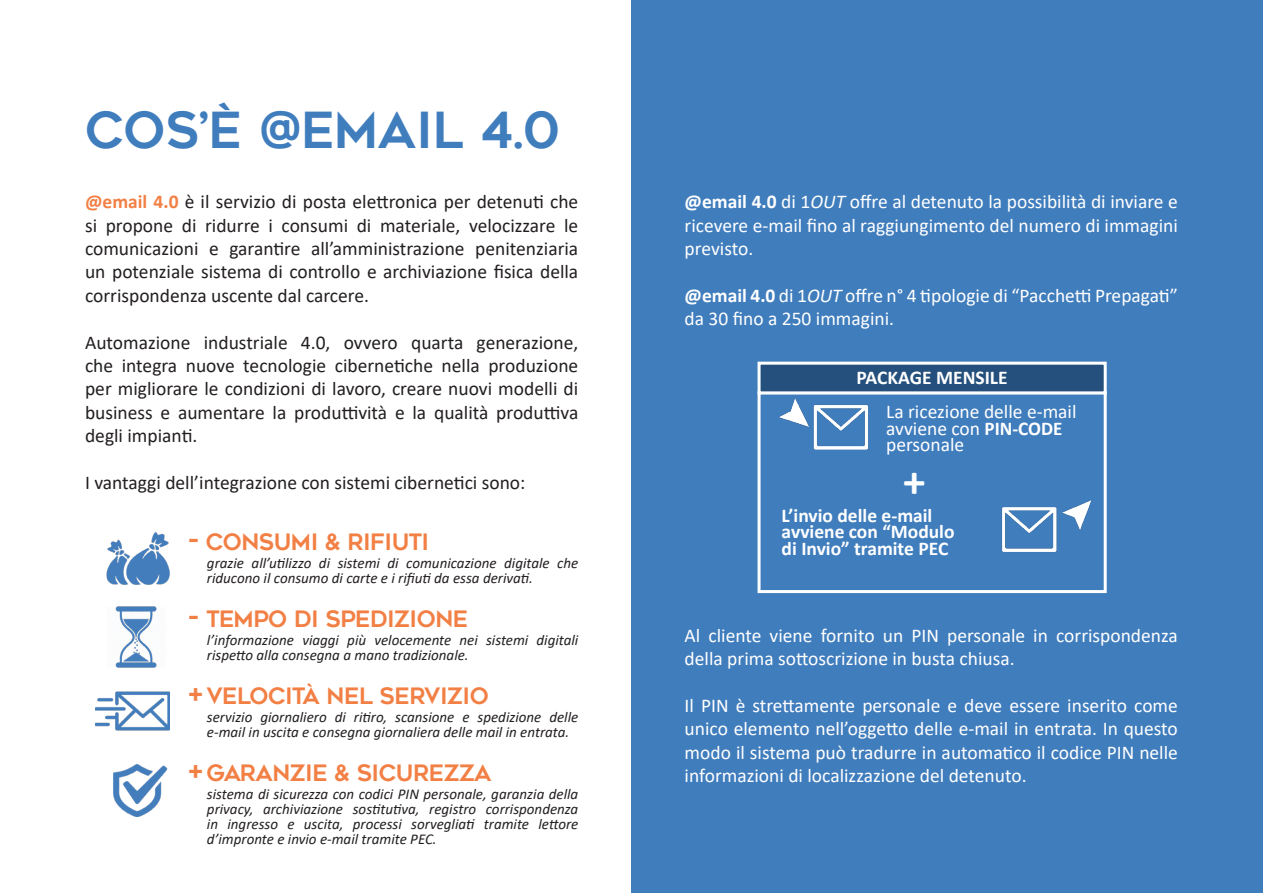
<style>
.page{position:relative;width:1263px;height:893px;background:#fff}
.page>*{position:absolute;margin:0;border:0;box-sizing:border-box;transform-origin:0 0}
.t1{font:49.5px "Geometos";letter-spacing:-.005em;color:#407dbd}
.t2{font:700 45px "Calibri";color:#fff}
.t3{font:22.5px "Geometos";letter-spacing:-.02em;color:#f28045}
.t4{font:19.5px/23.4px "Calibri";color:#fff}
.t5{font:19.5px/23.4px "Calibri";color:#231f20;text-align:justify}
.t6{font:700 19.5px/16.5px "Calibri";color:#fff}
.t7{font:italic 15px/15px "Calibri";color:#231f20}
.s1{font-style:inherit}
.s2{font-weight:700;color:#f28045}
.s3{font-size:25.5px}
.s4{font-weight:700}
.s5{font-style:italic}
</style>
<div class="page">
<div style="left:631px;top:0;width:632px;height:893px;background:#407dbd"></div>
<img style="left:106px;top:532px;width:64px;height:53px">
<img style="left:96px;top:691px;width:73px;height:40px">
<img style="left:113px;top:764px;width:55px;height:52px">
<img style="left:115px;top:606px;width:42px;height:61px">
<img style="left:1001px;top:500px;width:91px;height:52px">
<img style="left:779px;top:398px;width:89px;height:52px">
<div style="left:757px;top:391px;width:350px;height:202px;border:3px solid #fff"></div>
<div style="left:757px;top:362px;width:350px;height:32px;background:#25507d;border:3px solid #fff"></div>
<p class="t1" style="left:85px;top:102px;width:476px"><span class="s1">COS’È</span> @EMAIL 4.0</p>
<p class="t5" style="left:85px;top:189px;width:495px"><span class="s2">@email 4.0</span> è il servizio di posta elettronica per detenuti che si propone di ridurre i consumi di materiale, velocizzare le comunicazioni e garantire all’amministrazione penitenziaria un potenziale sistema di controllo e archiviazione fisica della corrispondenza uscente dal carcere.</p>
<p class="t5" style="left:85px;top:330px;width:495px">Automazione industriale 4.0, ovvero quarta generazione, che integra nuove tecnologie cibernetiche nella produzione per migliorare le condizioni di lavoro, creare nuovi modelli di business e aumentare la produttività e la qualità produttiva degli impianti.</p>
<p class="t5" style="left:85px;top:470px;width:442px">I vantaggi dell’integrazione con sistemi cibernetici sono:</p>
<p class="t3" style="left:189px;top:529px;width:242px"><span class="s3">-</span> CONSUMI &amp; RIFIUTI</p>
<p class="t7" style="left:207px;top:555px;width:373px">grazie all’utilizzo di sistemi di comunicazione digitale che riducono il consumo di carte e i rifiuti da essa derivati.</p>
<p class="t3" style="left:189px;top:606px;width:281px"><span class="s3">-</span> TEMPO DI SPEDIZIONE</p>
<p class="t7" style="left:207px;top:632px;width:373px">l’informazione viaggi più velocemente nei sistemi digitali rispetto alla consegna a mano tradizionale.</p>
<p class="t3" style="left:189px;top:683px;width:302px"><span class="s3">+</span> VELOCITÀ NEL SERVIZIO</p>
<p class="t7" style="left:207px;top:709px;width:373px">servizio giornaliero di ritiro, scansione e spedizione delle e-mail in uscita e consegna giornaliera delle mail in entrata.</p>
<p class="t3" style="left:189px;top:760px;width:305px"><span class="s3">+</span> GARANZIE &amp; SICUREZZA</p>
<p class="t7" style="left:207px;top:786px;width:373px;text-align:justify">sistema di sicurezza con codici PIN personale, garanzia della privacy, archiviazione sostitutiva, registro corrispondenza in ingresso e uscita, processi sorvegliati tramite lettore d’impronte e invio e-mail tramite PEC.</p>
<p class="t4" style="left:685px;top:189px;width:495px;text-align:justify"><span class="s4">@email 4.0</span> di 1<span class="s5">OUT</span> offre al detenuto la possibilità di inviare e ricevere e-mail fino al raggiungimento del numero di immagini previsto.</p>
<p class="t4" style="left:685px;top:283px;width:495px"><span class="s4">@email 4.0</span> di 1<span class="s5">OUT</span> offre n° 4 tipologie di “Pacchetti Prepagati” da 30 fino a 250 immagini.</p>
<p class="t6" style="left:856px;top:369px;width:153px">PACKAGE MENSILE</p>
<p class="t4" style="left:886px;top:403px;width:192px;line-height:16.5px">La ricezione delle e-mail avviene con <span class="s4">PIN-CODE </span>personale</p>
<p class="t2" style="left:903px;top:449px;width:24px">+</p>
<p class="t6" style="left:782px;top:507px;width:174px">L’invio delle e-mail avviene con “Modulo</p>
<p class="t6" style="left:782px;top:540px;width:168px">di Invio” tramite PEC</p>
<p class="t4" style="left:685px;top:623px;width:495px">Al cliente viene fornito un PIN personale in corrispondenza della prima sottoscrizione in busta chiusa.</p>
<p class="t4" style="left:685px;top:693px;width:495px;text-align:justify">Il PIN è strettamente personale e deve essere inserito come unico elemento nell’oggetto delle e-mail in entrata. In questo modo il sistema può tradurre in automatico il codice PIN nelle informazioni di localizzazione del detenuto.</p>
</div>
